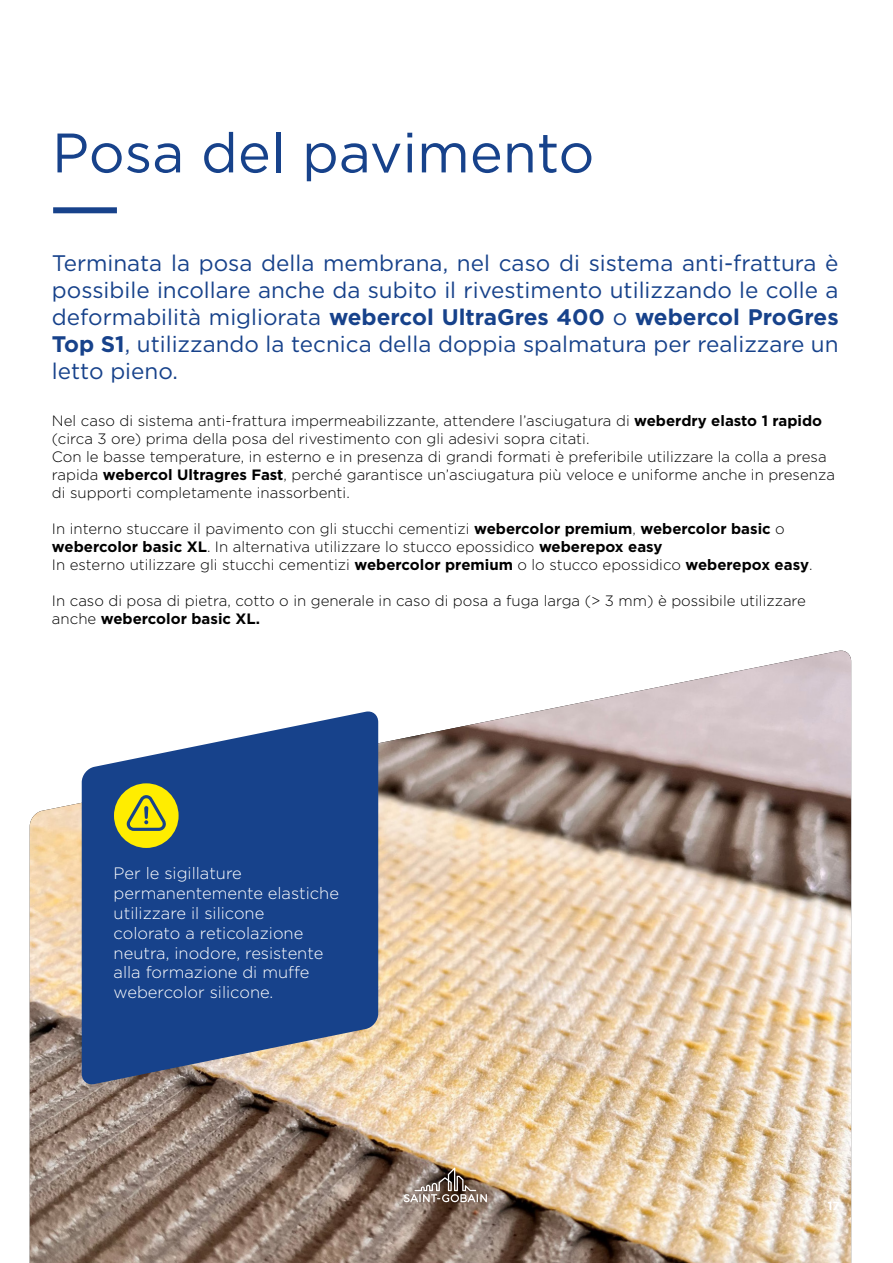
<style>
.page{position:relative;width:893px;height:1263px;background:#fff}
.page>*{position:absolute;margin:0;border:0;box-sizing:border-box;transform-origin:0 0}
.t1{font:55.5px "Gotham";color:#17428b}
.t2{font:22.5px/27px "Gotham";color:#17428b;text-align:justify}
.t3{font:300 16.5px/19.8px "Gotham";color:#fff}
.t4{font:300 15px/18px "Gotham";color:#000}
.t5{font:700 12px "Gotham";color:#fff}
.s1{font-weight:700}
</style>
<div class="page">
<svg style="left:29px;top:824px;width:1px;height:298px"></svg>
<img style="left:30px;top:651px;width:821px;height:612px">
<svg style="left:82px;top:709px;width:296px;height:378px;background:#3a5c96"></svg>
<svg style="left:404px;top:1167px;width:84px;height:35px;background:#938071"></svg>
<div style="left:114px;top:783px;width:65px;height:65px;background:#ffed00;border-radius:50%"></div>
<svg style="left:127px;top:795px;width:39px;height:36px"></svg>
<div style="left:53px;top:207px;width:64px;height:6px;background:#17428b"></div>
<h1 class="t1" style="left:52px;top:117px;width:544px">Posa del pavimento</h1>
<p class="t2" style="left:52px;top:249px;width:788px">Terminata la posa della membrana, nel caso di sistema anti-frattura è possibile incollare anche da subito il rivestimento utilizzando le colle a deformabilità migliorata <span class="s1">webercol UltraGres 400</span> o <span class="s1">webercol ProGres Top S1</span>, utilizzando la tecnica della doppia spalmatura per realizzare un letto pieno.</p>
<p class="t4" style="left:52px;top:411px;width:784px">Nel caso di sistema anti-frattura impermeabilizzante, attendere l’asciugatura di <span class="s1">weberdry elasto 1 rapido </span>(circa 3 ore) prima della posa del rivestimento con gli adesivi sopra citati.<br>Con le basse temperature, in esterno e in presenza di grandi formati è preferibile utilizzare la colla a presa rapida <span class="s1">webercol Ultragres Fast</span>, perché garantisce un’asciugatura più veloce e uniforme anche in presenza di supporti completamente inassorbenti.</p>
<p class="t4" style="left:52px;top:519px;width:762px">In interno stuccare il pavimento con gli stucchi cementizi <span class="s1">webercolor premium</span>, <span class="s1">webercolor basic</span> o <span class="s1">webercolor basic XL</span>. In alternativa utilizzare lo stucco epossidico <span class="s1">weberepox easy<br></span>In esterno utilizzare gli stucchi cementizi <span class="s1">webercolor premium</span> o lo stucco epossidico <span class="s1">weberepox easy</span>.</p>
<p class="t4" style="left:52px;top:591px;width:755px">In caso di posa di pietra, cotto o in generale in caso di posa a fuga larga (&gt; 3 mm) è possibile utilizzare anche <span class="s1">webercolor basic XL.</span></p>
<p class="t3" style="left:114px;top:863px;width:227px">Per le sigillature permanentemente elastiche utilizzare il silicone<br>colorato a reticolazione neutra, inodore, resistente alla formazione di muffe webercolor silicone.</p>
<p class="t5" style="left:827px;top:1197px;width:14px">17</p>
</div>
